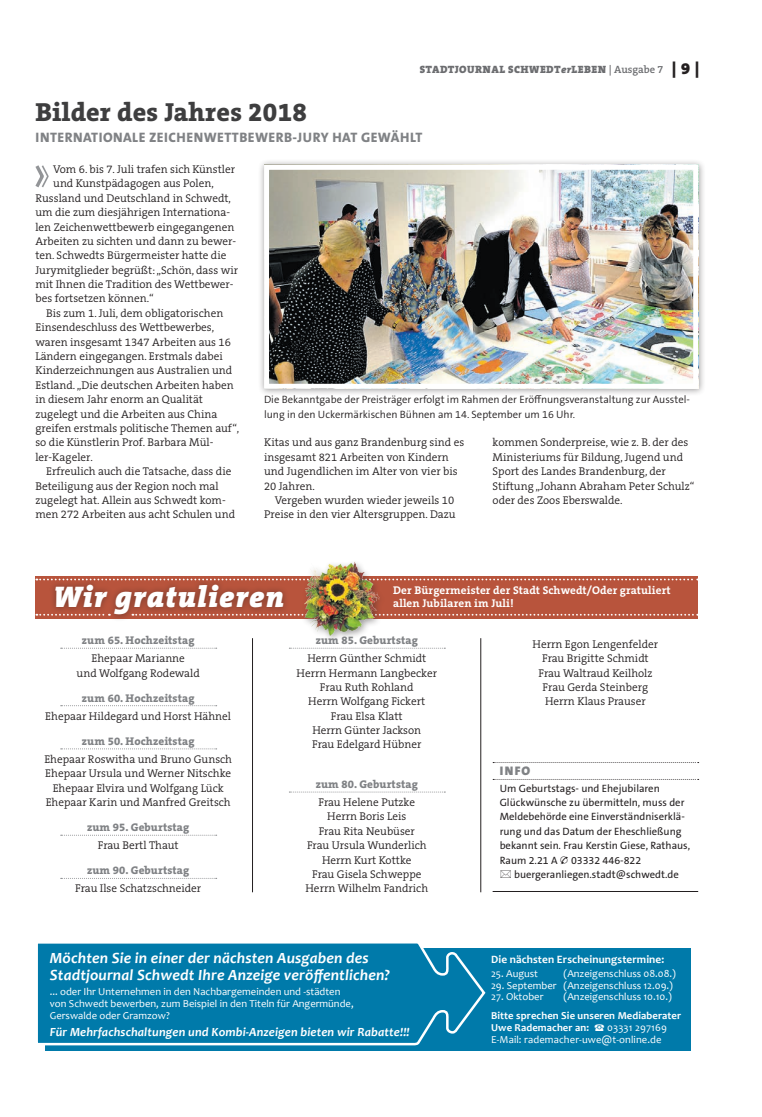
<style>
.page{position:relative;width:762px;height:1117px;background:#fff}
.page>*{position:absolute;margin:0;border:0;box-sizing:border-box;transform-origin:0 0}
.t1{font:italic 900 30px "The Serif B W9";letter-spacing:.04em;color:#fff}
.t2{font:800 26.25px "The Serif B W8";letter-spacing:.01em;color:#3e3e3f}
.t3{font:italic 700 15.62px/16.9px "Candara";letter-spacing:.01em;color:#fff}
.t4{font:800 13.75px "The Sans B W8";letter-spacing:.035em;color:#808285}
.t5{font:italic 700 12.5px "Candara";letter-spacing:.01em;color:#fff}
.t6{font:900 12.5px "The Sans B W9";color:#808285}
.t7{font:300 11.25px/14.4px "The Serif B W4";color:#231f20;text-align:center}
.t8{font:800 11.25px "The Serif B W8";letter-spacing:.01em;color:#808285}
.t9{font:700 11.25px "The Serif B W7";letter-spacing:.01em;color:#fff}
.t10{font:700 11.25px "Candara";letter-spacing:.01em;color:#fff}
.t11{font:10.62px/11.8px "Candara";color:#fff}
.t12{font:10.62px/14.4px "The Sans B W5 Plain";color:#231f20}
.t13{font:300 10.62px/14.4px "The Sans B W4";color:#231f20}
.t14{font:700 10.62px/11.8px "Candara";letter-spacing:.01em;color:#fff}
.t15{font:900 10.62px "The Serif B W9";letter-spacing:.045em;color:#6c6d70}
.s1{font-style:italic}
.s2{font-family:"The Serif B W6";font-weight:600}
.s3{font-size:16.25px;color:#231f20}
</style>
<div class="page">
<div style="left:258px;top:159px;width:448px;height:237px;background:#231f20;opacity:.45"></div>
<img style="left:270px;top:171px;width:422px;height:211px">
<div style="left:264px;top:165px;width:434px;height:223px;border:5px solid #fff"></div>
<svg style="left:35px;top:165px;width:14px;height:23px"></svg>
<div style="left:35px;top:575px;width:663px;height:43px;background:#b8543c"></div>
<svg style="left:36px;top:578px;width:662px;height:2px"></svg>
<svg style="left:36px;top:613px;width:13px;height:2px"></svg>
<svg style="left:290px;top:613px;width:408px;height:2px"></svg>
<div style="left:301px;top:558px;width:86px;height:85px;background:#231f20;opacity:.45"></div>
<img style="left:302px;top:559px;width:79px;height:79px">
<div style="left:49px;top:578px;width:241px;height:43px;background:#231f20;opacity:.45"></div>
<svg style="left:61px;top:647px;width:156px;height:1px"></svg>
<svg style="left:61px;top:705px;width:156px;height:1px"></svg>
<svg style="left:61px;top:748px;width:156px;height:1px"></svg>
<svg style="left:61px;top:834px;width:156px;height:1px"></svg>
<svg style="left:289px;top:647px;width:156px;height:1px"></svg>
<svg style="left:289px;top:791px;width:156px;height:1px"></svg>
<hr style="left:493px;top:890px;width:205px;height:1px;background:#231f20">
<hr style="left:252px;top:638px;width:1px;height:254px;background:#231f20">
<hr style="left:480px;top:638px;width:1px;height:254px;background:#231f20">
<div style="left:45px;top:948px;width:645px;height:102px;background:#007aaa"></div>
<svg style="left:37px;top:943px;width:449px;height:103px"></svg>
<p class="t15" style="left:420px;top:63px;width:281px">STADTJOURNAL SCHWEDT<span class="s1">er</span>LEBEN <span class="s2">| Ausgabe 7</span> <span class="s3">| 9 |</span></p>
<h2 class="t2" style="left:35px;top:94px;width:273px">Bilder des Jahres 2018</h2>
<p class="t4" style="left:36px;top:128px;width:388px">INTERNATIONALE ZEICHENWETTBEWERB-JURY HAT GEWÄHLT</p>
<p class="t7" style="left:53px;top:162px;width:183px">Vom 6. bis 7. Juli trafen sich Künstler</p>
<p class="t7" style="left:53px;top:176px;width:162px">und Kunstpädagogen aus Polen,</p>
<p class="t7" style="left:35px;top:191px;width:197px">Russland und Deutschland in Schwedt,</p>
<p class="t7" style="left:35px;top:205px;width:196px">um die zum diesjährigen Internationa-</p>
<p class="t7" style="left:35px;top:219px;width:201px">len Zeichenwettbewerb eingegangenen</p>
<p class="t7" style="left:35px;top:234px;width:202px">Arbeiten zu sichten und dann zu bewer-</p>
<p class="t7" style="left:35px;top:248px;width:192px">ten. Schwedts Bürgermeister hatte die</p>
<p class="t7" style="left:35px;top:263px;width:204px">Jurymitglieder begrüßt: „Schön, dass wir</p>
<p class="t7" style="left:35px;top:277px;width:200px">mit Ihnen die Tradition des Wettbewer-</p>
<p class="t7" style="left:35px;top:291px;width:120px">bes fortsetzen können.“</p>
<p class="t7" style="left:46px;top:306px;width:179px">Bis zum 1. Juli, dem obligatorischen</p>
<p class="t7" style="left:35px;top:320px;width:180px">Einsendeschluss des Wettbewerbes,</p>
<p class="t7" style="left:35px;top:334px;width:197px">waren insgesamt 1347 Arbeiten aus 16</p>
<p class="t7" style="left:35px;top:349px;width:189px">Ländern eingegangen. Erstmals dabei</p>
<p class="t7" style="left:35px;top:363px;width:198px">Kinderzeichnungen aus Australien und</p>
<p class="t7" style="left:35px;top:378px;width:200px">Estland. „Die deutschen Arbeiten haben</p>
<p class="t7" style="left:35px;top:392px;width:169px">in diesem Jahr enorm an Qualität</p>
<p class="t7" style="left:35px;top:406px;width:183px">zugelegt und die Arbeiten aus China</p>
<p class="t7" style="left:35px;top:421px;width:205px">greifen erstmals politische Themen auf“,</p>
<p class="t7" style="left:35px;top:435px;width:179px">so die Künstlerin Prof. Barbara Mül-</p>
<p class="t7" style="left:35px;top:449px;width:59px">ler-Kageler.</p>
<p class="t7" style="left:46px;top:464px;width:187px">Erfreulich auch die Tatsache, dass die</p>
<p class="t7" style="left:35px;top:478px;width:185px">Beteiligung aus der Region noch mal</p>
<p class="t7" style="left:35px;top:493px;width:192px">zugelegt hat. Allein aus Schwedt kom-</p>
<p class="t7" style="left:35px;top:507px;width:201px">men 272 Arbeiten aus acht Schulen und</p>
<p class="t13" style="left:264px;top:392px;width:427px">Die Bekanntgabe der Preisträger erfolgt im Rahmen der Eröffnungsveranstaltung zur Ausstel&shy;lung in den Uckermärkischen Bühnen am 14. September um 16 Uhr.</p>
<p class="t7" style="left:264px;top:435px;width:202px;text-align:left">Kitas und aus ganz Brandenburg sind es insgesamt 821 Arbeiten von Kindern und Jugendlichen im Alter von vier bis<br>20 Jahren.</p>
<p class="t7" style="left:264px;top:493px;width:193px;text-align:right">Vergeben wurden wieder jeweils 10<br>Preise in den vier Altersgruppen. Dazu</p>
<p class="t7" style="left:493px;top:435px;width:203px;text-align:left">kommen Sonderpreise, wie z. B. der des Ministeriums für Bildung, Jugend und Sport des Landes Brandenburg, der Stiftung „Johann Abraham Peter Schulz“ oder des Zoos Eberswalde.</p>
<h1 class="t1" style="left:53px;top:577px;width:232px">Wir gratulieren</h1>
<p class="t8" style="left:82px;top:632px;width:114px">zum 65. Hochzeitstag</p>
<p class="t7" style="left:77px;top:651px;width:125px">Ehepaar Marianne<br>und Wolfgang Rodewald</p>
<p class="t8" style="left:82px;top:690px;width:114px">zum 60. Hochzeitstag</p>
<p class="t7" style="left:45px;top:708px;width:187px">Ehepaar Hildegard und Horst Hähnel</p>
<p class="t8" style="left:82px;top:733px;width:114px">zum 50. Hochzeitstag</p>
<p class="t7" style="left:44px;top:751px;width:189px">Ehepaar Roswitha und Bruno Gunsch Ehepaar Ursula und Werner Nitschke Ehepaar Elvira und Wolfgang Lück Ehepaar Karin und Manfred Greitsch</p>
<p class="t8" style="left:87px;top:819px;width:104px">zum 95. Geburtstag</p>
<p class="t7" style="left:98px;top:838px;width:82px">Frau Bertl Thaut</p>
<p class="t8" style="left:87px;top:862px;width:104px">zum 90. Geburtstag</p>
<p class="t7" style="left:75px;top:881px;width:128px">Frau Ilse Schatzschneider</p>
<p class="t9" style="left:393px;top:583px;width:279px">Der Bürgermeister der Stadt Schwedt/Oder gratuliert</p>
<p class="t9" style="left:393px;top:596px;width:122px">allen Jubilaren im Juli!</p>
<p class="t8" style="left:316px;top:632px;width:104px">zum 85. Geburtstag</p>
<p class="t7" style="left:297px;top:651px;width:142px">Herrn Günther Schmidt<br>Herrn Hermann Langbecker<br>Frau Ruth Rohland<br>Herrn Wolfgang Fickert<br>Frau Elsa Klatt<br>Herrn Günter Jackson<br>Frau Edelgard Hübner</p>
<p class="t8" style="left:316px;top:776px;width:104px">zum 80. Geburtstag</p>
<p class="t7" style="left:305px;top:794px;width:124px">Frau Helene Putzke<br>Herrn Boris Leis<br>Frau Rita Neubüser<br>Frau Ursula Wunderlich<br>Herrn Kurt Kottke<br>Frau Gisela Schweppe<br>Herrn Wilhelm Fandrich</p>
<p class="t7" style="left:533px;top:636px;width:127px">Herrn Egon Lengenfelder<br>Frau Brigitte Schmidt<br>Frau Waltraud Keilholz<br>Frau Gerda Steinberg<br>Herrn Klaus Prauser</p>
<p class="t6" style="left:500px;top:762px;width:32px">INFO</p>
<p class="t12" style="left:500px;top:780px;width:192px">Um Geburtstags- und Ehejubilaren Glückwünsche zu übermitteln, muss der Meldebehörde eine Einverständniserklä&shy;rung und das Datum der Eheschließung bekannt sein. Frau Kerstin Giese, Rathaus, Raum 2.21 A</p>
<p class="t12" style="left:514px;top:852px;width:166px;text-indent:57px">03332 446-822 buergeranliegen.stadt@schwedt.de</p>
<h3 class="t3" style="left:50px;top:949px;width:342px">Möchten Sie in einer der nächsten Ausgaben des<br>Stadtjournal Schwedt Ihre Anzeige veröffentlichen?</h3>
<p class="t11" style="left:50px;top:985px;width:305px">... oder Ihr Unternehmen in den Nachbargemeinden und -städten von Schwedt bewerben, zum Beispiel in den Titeln für Angermünde,<br>Gerswalde oder Gramzow?</p>
<p class="t5" style="left:50px;top:1023px;width:361px">Für Mehrfachschaltungen und Kombi-Anzeigen bieten wir Rabatte!!!</p>
<p class="t10" style="left:491px;top:952px;width:175px">Die nächsten Erscheinungstermine:</p>
<p class="t11" style="left:491px;top:967px;width:49px">25. August</p>
<p class="t11" style="left:563px;top:967px;width:114px">(Anzeigenschluss 08.08.)</p>
<p class="t11" style="left:491px;top:979px;width:183px">29. September (Anzeigenschluss 12.09.)</p>
<p class="t11" style="left:491px;top:990px;width:54px">27. Oktober</p>
<p class="t11" style="left:563px;top:990px;width:110px">(Anzeigenschluss 10.10.)</p>
<p class="t14" style="left:491px;top:1009px;width:192px">Bitte sprechen Sie unseren Mediaberater<br>Uwe Rademacher an:</p>
<p class="t11" style="left:491px;top:1021px;width:177px;text-indent:116px">03331 297169<br>E-Mail: rademacher-uwe@t-online.de</p>
</div>
